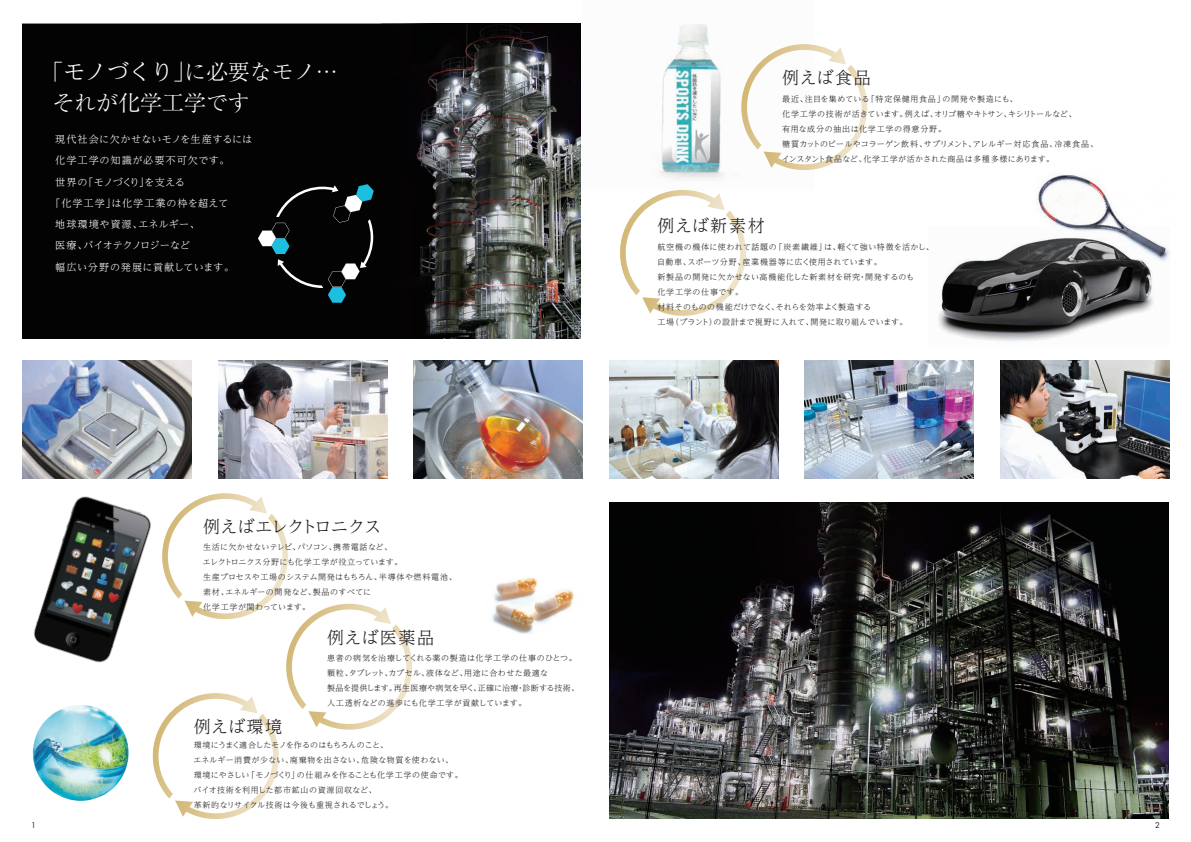
<style>
.page{position:relative;width:1191px;height:842px;background:#fff}
.page>*{position:absolute;margin:0;border:0;box-sizing:border-box;transform-origin:0 0}
.t1{font:300 21.9px/30.8px "Ryumin Pr 5";color:#fff}
.t2{font:300 17px "UD Reimin Pro";letter-spacing:.035em;color:#231f20}
.t3{font:300 17px "UD Reimin Pro";letter-spacing:-.035em;color:#231f20}
.t4{font:300 10.1px "UD Reimin Pro";letter-spacing:-.04em;color:#fff}
.t5{font:300 10.1px "UD Reimin Pro";letter-spacing:.045em;color:#fff}
.t6{font:300 10.1px "UD Reimin Pro";letter-spacing:.08em;color:#fff}
.t7{font:300 10.1px "UD Reimin Pro";letter-spacing:.065em;color:#fff}
.t8{font:300 10.1px "UD Reimin Pro";letter-spacing:.1em;color:#fff}
.t9{font:300 10.1px "UD Reimin Pro";letter-spacing:.07em;color:#fff}
.t10{font:300 8px/15px "UD Reimin Pro";letter-spacing:.04em;color:#231f20}
.t11{font:300 8px/15px "UD Reimin Pro";letter-spacing:.02em;color:#231f20}
.t12{font:7.8px "Futura Std";color:#231f20}
.s1{font-family:"UD Reimin Pro"}
</style>
<div class="page">
<img style="left:23px;top:23px;width:557px;height:316px">
<img style="left:938px;top:243px;width:216px;height:99px">
<img style="left:659px;top:24px;width:66px;height:166px">
<svg style="left:741px;top:44px;width:127px;height:127px"></svg>
<svg style="left:620px;top:190px;width:126px;height:126px"></svg>
<img style="left:1028px;top:174px;width:142px;height:95px">
<img style="left:609px;top:502px;width:559px;height:316px">
<img style="left:492px;top:577px;width:82px;height:57px">
<img style="left:23px;top:360px;width:169px;height:118px">
<img style="left:218px;top:360px;width:169px;height:118px">
<img style="left:413px;top:360px;width:169px;height:118px">
<img style="left:609px;top:360px;width:169px;height:118px">
<img style="left:804px;top:360px;width:169px;height:118px">
<img style="left:1000px;top:360px;width:169px;height:118px">
<svg style="left:152px;top:493px;width:260px;height:326px"></svg>
<img style="left:33px;top:705px;width:96px;height:96px;border-radius:48px">
<svg style="left:258px;top:184px;width:116px;height:119px;background:#192023"></svg>
<img style="left:22px;top:455px;width:168px;height:242px">
<h1 class="t1" style="left:52px;top:55px;width:287px;text-indent:-11px">「<span class="s1">モノづくり</span>」に必要なモノ…それが化学工学です</h1>
<p class="t5" style="left:55px;top:131px;width:199px">現代社会に欠かせないモノを生産するには</p>
<p class="t8" style="left:55px;top:152px;width:176px">化学工学の知識が必要不可欠です。</p>
<p class="t4" style="left:55px;top:174px;width:131px">世界の「モノづくり」を支える</p>
<p class="t6" style="left:50px;top:195px;width:180px">「化学工学」は化学工業の枠を超えて</p>
<p class="t9" style="left:55px;top:216px;width:146px">地球環境や資源、エネルギー、</p>
<p class="t4" style="left:55px;top:237px;width:136px">医療、バイオテクノロジーなど</p>
<p class="t7" style="left:55px;top:259px;width:180px">幅広い分野の発展に貢献しています。</p>
<h2 class="t3" style="left:203px;top:513px;width:180px">例えばエレクトロニクス</h2>
<p class="t10" style="left:203px;top:539px;width:255px">生活に欠かせないテレビ、パソコン、携帯電話など、<br>エレクトロニクス分野にも化学工学が役立っています。<br>生産プロセスや工場のシステム開発はもちろん、半導体や燃料電池、素材、エネルギーの開発など、製品のすべてに<br>化学工学が関わっています。</p>
<h2 class="t2" style="left:327px;top:623px;width:109px">例えば医薬品</h2>
<p class="t10" style="left:327px;top:650px;width:253px">患者の病気を治療してくれる薬の製造は化学工学の仕事のひとつ。顆粒、タブレット、カプセル、液体など、用途に合わせた最適な<br>製品を提供します。再生医療や病気を早く、正確に治療・診断する技術、人工透析などの進歩にも化学工学が貢献しています。</p>
<h2 class="t2" style="left:194px;top:713px;width:90px">例えば環境</h2>
<p class="t11" style="left:193px;top:737px;width:271px">環境にうまく適合したモノを作るのはもちろんのこと、<br>エネルギー消費が少ない、廃棄物を出さない、危険な物質を使わない、環境にやさしい「モノづくり」の仕組みを作ることも化学工学の使命です。バイオ技術を利用した都市鉱山の資源回収など、<br>革新的なリサイクル技術は今後も重視されるでしょう。</p>
<h2 class="t2" style="left:782px;top:64px;width:90px">例えば食品</h2>
<p class="t10" style="left:781px;top:91px;width:318px">最近、注目を集めている「特定保健用食品」の開発や製造にも、<br>化学工学の技術が活きています。例えば、オリゴ糖やキトサン、キシリトールなど、<br>有用な成分の抽出は化学工学の得意分野。<br>糖質カットのビールやコラーゲン飲料、サプリメント、アレルギー対応食品、冷凍食品、インスタント食品など、化学工学が活かされた商品は多種多様にあります。</p>
<h2 class="t2" style="left:657px;top:212px;width:109px">例えば新素材</h2>
<p class="t10" style="left:657px;top:239px;width:278px">航空機の機体に使われて話題の「炭素繊維」は、軽くて強い特徴を活かし、自動車、スポーツ分野、産業機器等に広く使用されています。<br>新製品の開発に欠かせない高機能化した新素材を研究・開発するのも<br>化学工学の仕事です。<br>材料そのものの機能だけでなく、それらを効率よく製造する<br>工場（プラント）の設計まで視野に入れて、開発に取り組んでいます。</p>
<p class="t12" style="left:31px;top:820px;width:6px">1</p>
<p class="t12" style="left:1155px;top:820px;width:6px">2</p>
</div>
